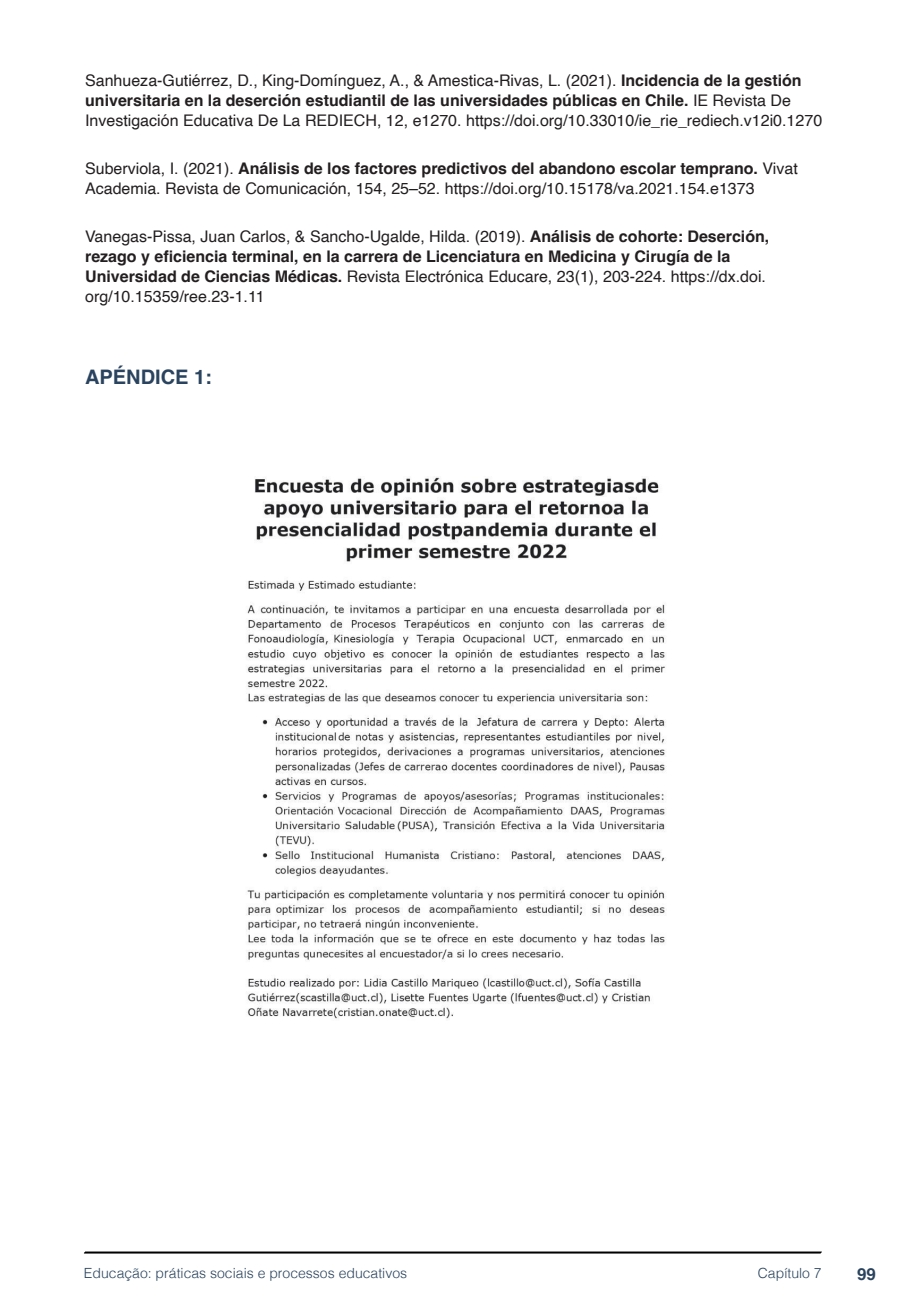
<style>
.page{position:relative;width:908px;height:1304px;background:#fff}
.page>*{position:absolute;margin:0;border:0;box-sizing:border-box;transform-origin:0 0}
.TITULOS{font:700 20px "Helvetica";color:#2a435e}
.t1{font:700 16.8px "Helvetica";color:#2a435e}
.referencias_finais{font:16px/20px "Helvetica";color:#231f20}
.t2{font:300 14px "Helvetica";color:#2a435e}
.s1{font-weight:700}
</style>
<div class="page">
<svg style="left:84px;top:1251px;width:737px;height:3px;background:#515151"></svg>
<img style="left:246px;top:476px;width:420px;height:543px">
<p class="referencias_finais" style="left:85px;top:71px;width:738px">Sanhueza-Gutiérrez, D., King-Domínguez, A., &amp; Amestica-Rivas, L. (2021). <span class="s1">Incidencia de la gestión universitaria en la deserción estudiantil de las universidades públicas en Chile.</span> IE Revista De<br>Investigación Educativa De La REDIECH, 12, e1270. https://doi.org/10.33010/ie_rie_rediech.v12i0.1270</p>
<p class="referencias_finais" style="left:85px;top:159px;width:713px">Suberviola, I. (2021). <span class="s1">Análisis de los factores predictivos del abandono escolar temprano.</span> Vivat<br>Academia. Revista de Comunicación, 154, 25–52. https://doi.org/10.15178/va.2021.154.e1373</p>
<p class="referencias_finais" style="left:85px;top:227px;width:685px">Vanegas-Pissa, Juan Carlos, &amp; Sancho-Ugalde, Hilda. (2019). <span class="s1">Análisis de cohorte: Deserción, rezago y eficiencia terminal, en la carrera de Licenciatura en Medicina y Cirugía de la Universidad de Ciencias Médicas.</span> Revista Electrónica Educare, 23(1), 203-224. https://dx.doi. org/10.15359/ree.23-1.11</p>
<p class="TITULOS" style="left:85px;top:365px;width:128px">APÉNDICE 1:</p>
<p class="t2" style="left:84px;top:1261px;width:324px">Educação: práticas sociais e processos educativos</p>
<p class="t2" style="left:757px;top:1261px;width:65px">Capítulo 7</p>
<p class="t1" style="left:856px;top:1264px;width:20px">99</p>
</div>
